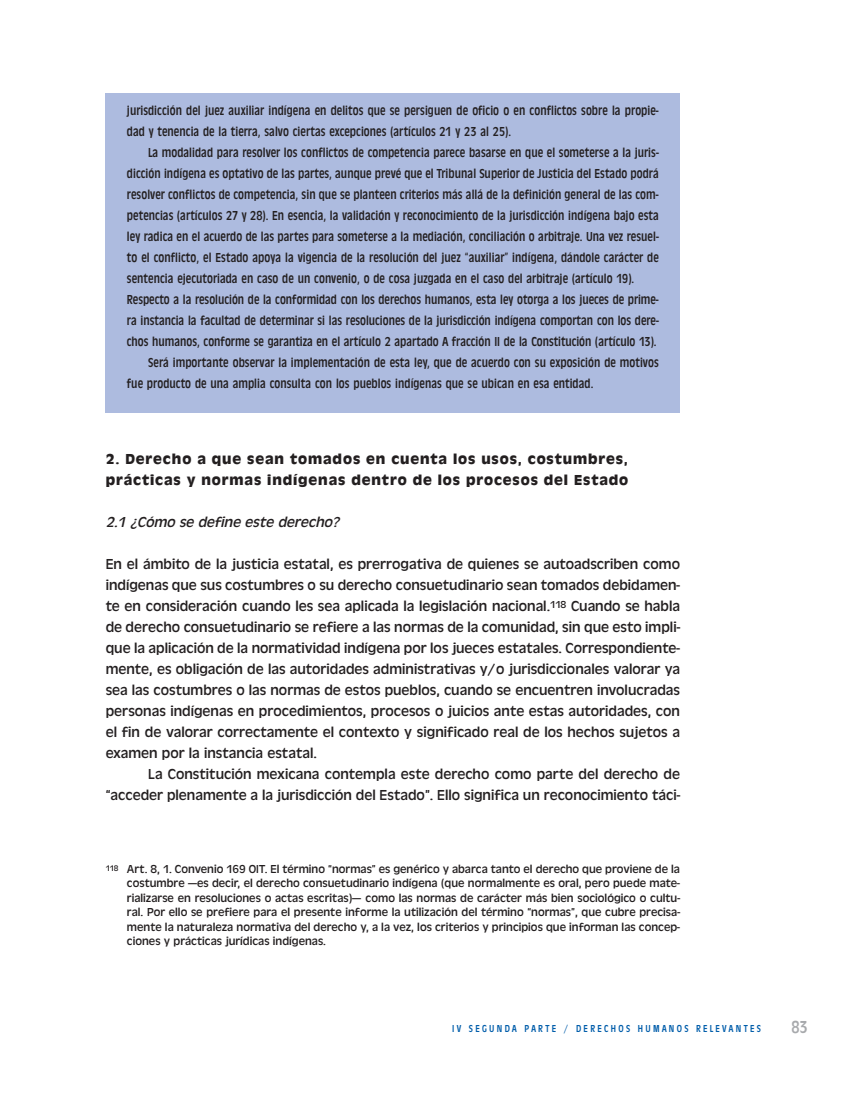
<style>
.page{position:relative;width:851px;height:1106px;background:#fff}
.page>*{position:absolute;margin:0;border:0;box-sizing:border-box;transform-origin:0 0}
.t1{font:condensed 18px "Antique Oli T";color:#a7a9ac}
.t2{font:15px/21px "Antique Oli T";color:#231f20;text-align:justify}
.t3{font:700 15px/21px "Antique Oli T";letter-spacing:.06em;color:#231f20}
.t4{font:italic 15px "Antique Oli T";color:#231f20}
.t5{font:condensed 13.5px/21px "Antique Oli T";letter-spacing:.005em;color:#231f20}
.t6{font:12px/14.4px "Antique Oli T";color:#231f20;text-align:justify}
.t7{font:condensed 10.5px "Antique Oli T";letter-spacing:.225em;color:#005daa}
</style>
<div class="page">
<div style="left:106px;top:94px;width:574px;height:319px;background:#adbbdf"></div>
<p class="t5" style="left:127px;top:101px;width:533px">jurisdicción del juez auxiliar indígena en delitos que se persiguen de oficio o en conflictos sobre la propie&shy;dad y tenencia de la tierra, salvo ciertas excepciones (artículos 21 y 23 al 25).</p>
<p class="t5" style="left:148px;top:143px;width:512px">La modalidad para resolver los conflictos de competencia parece basarse en que el someterse a la juris-</p>
<p class="t5" style="left:127px;top:164px;width:533px">dicción indígena es optativo de las partes, aunque prevé que el Tribunal Superior de Justicia del Estado podrá</p>
<p class="t5" style="left:127px;top:185px;width:533px">resolver conflictos de competencia, sin que se planteen criterios más allá de la definición general de las com-</p>
<p class="t5" style="left:127px;top:206px;width:533px">petencias (artículos 27 y 28). En esencia, la validación y reconocimiento de la jurisdicción indígena bajo esta</p>
<p class="t5" style="left:127px;top:227px;width:533px">ley radica en el acuerdo de las partes para someterse a la mediación, conciliación o arbitraje. Una vez resuel-</p>
<p class="t5" style="left:127px;top:248px;width:533px">to el conflicto, el Estado apoya la vigencia de la resolución del juez “auxiliar” indígena, dándole carácter de</p>
<p class="t5" style="left:127px;top:269px;width:509px">sentencia ejecutoriada en caso de un convenio, o de cosa juzgada en el caso del arbitraje (artículo 19).</p>
<p class="t5" style="left:127px;top:290px;width:533px">Respecto a la resolución de la conformidad con los derechos humanos, esta ley otorga a los jueces de prime-</p>
<p class="t5" style="left:127px;top:311px;width:533px">ra instancia la facultad de determinar si las resoluciones de la jurisdicción indígena comportan con los dere-</p>
<p class="t5" style="left:127px;top:332px;width:531px">chos humanos, conforme se garantiza en el artículo 2 apartado A fracción II de la Constitución (artículo 13).</p>
<p class="t5" style="left:148px;top:353px;width:512px">Será importante observar la implementación de esta ley, que de acuerdo con su exposición de motivos</p>
<p class="t5" style="left:127px;top:374px;width:468px">fue producto de una amplia consulta con los pueblos indígenas que se ubican en esa entidad.</p>
<p class="t3" style="left:106px;top:448px;width:524px">2. Derecho a que sean tomados en cuenta los usos, costumbres, prácticas y normas indígenas dentro de los procesos del Estado</p>
<p class="t4" style="left:106px;top:516px;width:238px">2.1 ¿Cómo se define este derecho?</p>
<p class="t2" style="left:106px;top:554px;width:576px">En el ámbito de la justicia estatal, es prerrogativa de quienes se autoadscriben como indígenas que sus costumbres o su derecho consuetudinario sean tomados debidamen&shy;te en consideración cuando les sea aplicada la legislación nacional.<sup>118</sup> Cuando se habla de derecho consuetudinario se refiere a las normas de la comunidad, sin que esto impli&shy;que la aplicación de la normatividad indígena por los jueces estatales. Correspondiente&shy;mente, es obligación de las autoridades administrativas y/o jurisdiccionales valorar ya sea las costumbres o las normas de estos pueblos, cuando se encuentren involucradas personas indígenas en procedimientos, procesos o juicios ante estas autoridades, con el fin de valorar correctamente el contexto y significado real de los hechos sujetos a examen por la instancia estatal.</p>
<p class="t2" style="left:106px;top:764px;width:576px;text-align:right">La Constitución mexicana contempla este derecho como parte del derecho de “acceder plenamente a la jurisdicción del Estado”. Ello significa un reconocimiento táci-</p>
<p class="t6" style="left:127px;top:862px;width:554px;text-indent:-21px"><sup>118</sup> Art. 8, 1. Convenio 169 OIT. El término “normas” es genérico y abarca tanto el derecho que proviene de la costumbre —es decir, el derecho consuetudinario indígena (que normalmente es oral, pero puede mate&shy;rializarse en resoluciones o actas escritas)— como las normas de carácter más bien sociológico o cultu&shy;ral. Por ello se prefiere para el presente informe la utilización del término “normas”, que cubre precisa&shy;mente la naturaleza normativa del derecho y, a la vez, los criterios y principios que informan las concep&shy;ciones y prácticas jurídicas indígenas.</p>
<p class="t7" style="left:452px;top:1024px;width:310px">IV SEGUNDA PARTE / DERECHOS HUMANOS RELEVANTES</p>
<h1 class="t1" style="left:791px;top:1020px;width:18px">83</h1>
</div>
